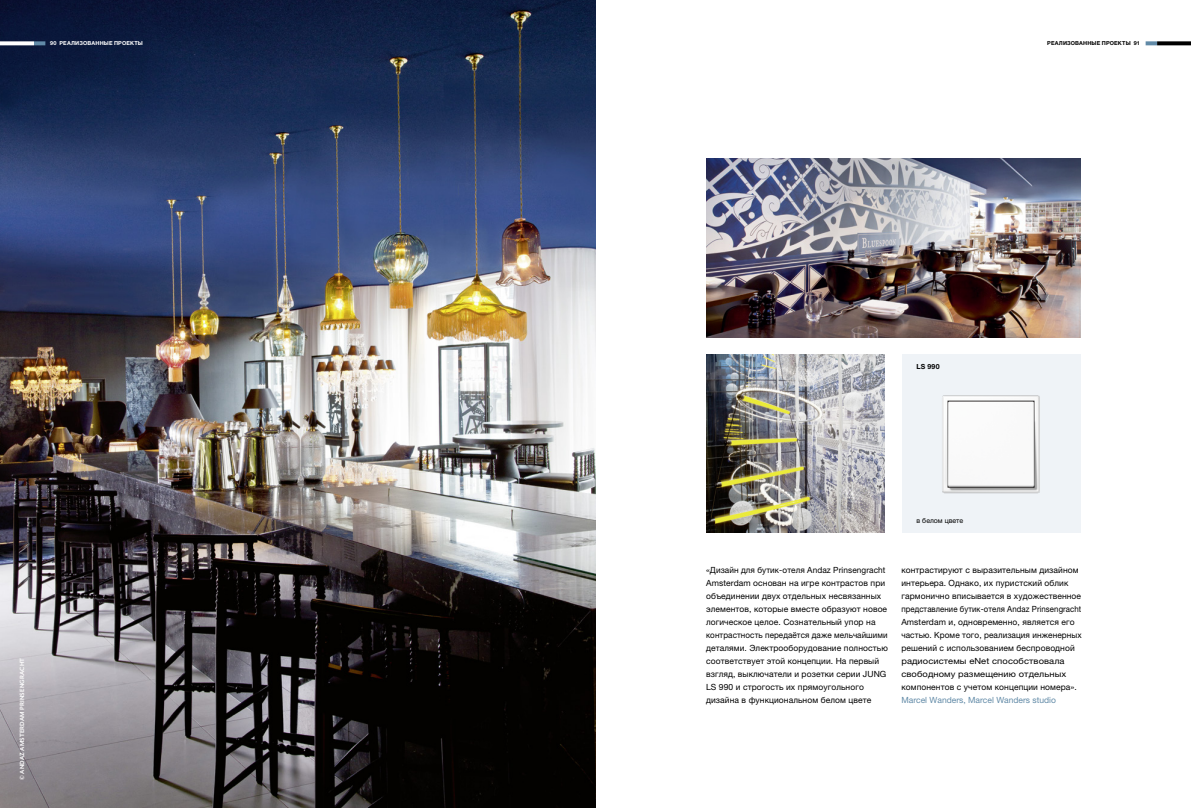
<style>
.page{position:relative;width:1191px;height:808px;background:#fff}
.page>*{position:absolute;margin:0;border:0;box-sizing:border-box;transform-origin:0 0}
.t1{font:8.5px/13px "Helvetica Neue LTW1 G";letter-spacing:.01em;color:#000}
.t2{font:8.5px "Helvetica Neue LTW1 G";color:#618aa7}
.t3{font:700 7px "Mr Eaves XL Mod OT";letter-spacing:.02em;color:#fff}
.t4{font:7px "Helvetica Neue LTW1 G";color:#000}
.t5{font:700 7px "Helvetica Neue LTW1 G";color:#000}
.t6{font:700 5.5px "Helvetica Neue LTW1 G";letter-spacing:.02em;color:#fff}
.t7{font:700 5.5px "Helvetica Neue LTW1 G";letter-spacing:.02em;color:#000}
</style>
<div class="page">
<img style="left:0;top:0;width:595px;height:808px">
<img style="left:706px;top:159px;width:374px;height:178px">
<img style="left:706px;top:354px;width:178px;height:179px">
<div style="left:901px;top:354px;width:179px;height:179px;background:#eff3f7"></div>
<img style="left:942px;top:395px;width:98px;height:98px">
<svg style="left:1145px;top:41px;width:12px;height:4px"></svg>
<svg style="left:1157px;top:41px;width:34px;height:4px"></svg>
<svg style="left:34px;top:41px;width:11px;height:4px"></svg>
<svg style="left:0;top:41px;width:34px;height:4px"></svg>
<p class="t6" style="left:50px;top:40px;width:94px">90 РЕАЛИЗОВАННЫЕ ПРОЕКТЫ</p>
<p class="t7" style="left:1047px;top:40px;width:94px">РЕАЛИЗОВАННЫЕ ПРОЕКТЫ 91</p>
<p class="t3" style="left:19px;top:780px;width:123px;rotate:-90deg">© ANDAZ AMSTERDAM PRINSENGRACHT</p>
<p class="t5" style="left:916px;top:362px;width:25px">LS 990</p>
<p class="t4" style="left:916px;top:516px;width:48px">в белом цвете</p>
<p class="t1" style="left:706px;top:563px;width:183px">«Дизайн для бутик-отеля Andaz Prinsengracht Amsterdam основан на игре контрастов при объединении двух отдельных несвязанных элементов, которые вместе образуют новое логическое целое. Сознательный упор на контрастность передаётся даже мельчайшими деталями. Электрооборудование полностью соответствует этой концепции. На первый взгляд, выключатели и розетки серии JUNG LS 990 и строгость их прямоугольного дизайна в функциональном белом цвете</p>
<p class="t1" style="left:901px;top:563px;width:182px">контрастируют с выразительным дизайном интерьера. Однако, их пуристский облик гармонично вписывается в художественное представление бутик-отеля Andaz Prinsengracht Amsterdam и, одновременно, является его частью. Кроме того, реализация инженерных решений с использованием беспроводной радиосистемы eNet способствовала свободному размещению отдельных компонентов с учетом концепции номера».</p>
<p class="t2" style="left:901px;top:695px;width:156px">Marcel Wanders, Marcel Wanders studio</p>
</div>
